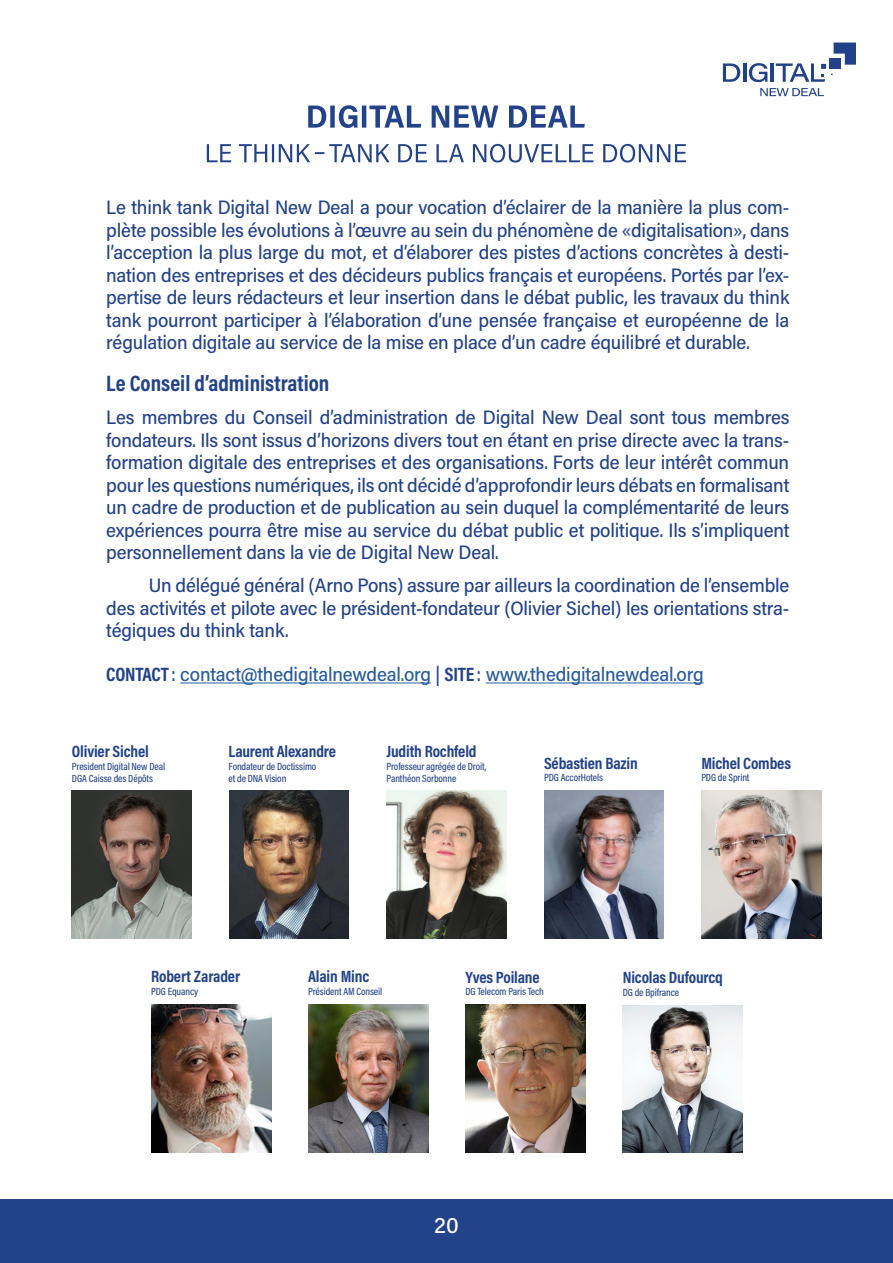
<style>
.page{position:relative;width:893px;height:1263px;background:#fff}
.page>*{position:absolute;margin:0;border:0;box-sizing:border-box;transform-origin:0 0}
.t1{font:700 22.5px "Acumin Pro Cond";color:#224289}
.t2{font:500 22.5px "Acumin Pro";color:#fff}
.t3{font:500 19.5px/22.5px "Acumin Pro Semi Cond";letter-spacing:-.01em;color:#224289;text-align:justify}
.t4{font:500 19.5px "Acumin Pro Semi Cond";letter-spacing:-.01em;color:#275b9b}
.t5{font:700 16.5px "Acumin Pro Cond";letter-spacing:-.01em;color:#224289}
.t6{font:500 10.5px/12.6px "Acumin Pro Cond";letter-spacing:-.01em;color:#224289}
.s1{font-family:"Acumin Pro Cond";font-weight:700;color:#224289}
.s2{color:#224289}
</style>
<div class="page">
<div style="left:0;top:1199px;width:893px;height:64px;background:#224289"></div>
<svg style="left:723px;top:63px;width:17px;height:19px"></svg>
<svg style="left:749px;top:63px;width:18px;height:19px"></svg>
<hr style="left:771px;top:63px;width:3px;height:19px;background:#214289">
<hr style="left:743px;top:63px;width:3px;height:19px;background:#214289">
<svg style="left:760px;top:88px;width:64px;height:8px"></svg>
<svg style="left:776px;top:43px;width:80px;height:39px"></svg>
<img style="left:623px;top:1005px;width:119px;height:148px">
<img style="left:229px;top:791px;width:120px;height:147px">
<img style="left:544px;top:791px;width:120px;height:147px">
<img style="left:465px;top:1004px;width:121px;height:149px">
<img style="left:701px;top:791px;width:120px;height:147px">
<img style="left:72px;top:791px;width:120px;height:147px">
<img style="left:308px;top:1004px;width:121px;height:149px">
<img style="left:387px;top:791px;width:119px;height:147px">
<img style="left:151px;top:1004px;width:121px;height:149px">
<svg style="left:207px;top:144px;width:479px;height:19px"></svg>
<svg style="left:308px;top:105px;width:277px;height:23px"></svg>
<hr style="left:180px;top:682px;width:251px;height:1px;background:#275b9b">
<hr style="left:486px;top:682px;width:218px;height:1px;background:#275b9b">
<p class="t3" style="left:106px;top:195px;width:685px">Le think tank Digital New Deal a pour vocation d’éclairer de la manière la plus com&shy;plète possible les évolutions à l’œuvre au sein du phénomène de «digitalisation», dans l’acception la plus large du mot, et d’élaborer des pistes d’actions concrètes à desti&shy;nation des entreprises et des décideurs publics français et européens. Portés par l’ex&shy;pertise de leurs rédacteurs et leur insertion dans le débat public, les travaux du think tank pourront participer à l’élaboration d’une pensée française et européenne de la régulation digitale au service de la mise en place d’un cadre équilibré et durable.</p>
<p class="t1" style="left:106px;top:369px;width:225px">Le Conseil d’administration</p>
<p class="t3" style="left:106px;top:405px;width:685px">Les membres du Conseil d’administration de Digital New Deal sont tous membres fondateurs. Ils sont issus d’horizons divers tout en étant en prise directe avec la trans&shy;formation digitale des entreprises et des organisations. Forts de leur intérêt commun pour les questions numériques, ils ont décidé d’approfondir leurs débats en formalisant un cadre de production et de publication au sein duquel la complémentarité de leurs expériences pourra être mise au service du débat public et politique. Ils s’impliquent personnellement dans la vie de Digital New Deal.</p>
<p class="t3" style="left:106px;top:573px;width:685px;text-indent:43px">Un délégué général (Arno Pons) assure par ailleurs la coordination de l’ensemble des activités et pilote avec le président-fondateur (Olivier Sichel) les orientations stra&shy;tégiques du think tank.</p>
<p class="t4" style="left:106px;top:661px;width:599px"><span class="s1">CONTACT</span><span class="s2">:</span> contact@thedigitalnewdeal.org <span class="s2">|</span> <span class="s1">SITE</span><span class="s2">:</span> www.thedigitalnewdeal.org</p>
<p class="t5" style="left:72px;top:740px;width:78px">Olivier Sichel</p>
<p class="t6" style="left:72px;top:759px;width:95px">President Digital New Deal<br>DGA Caisse des Dépôts</p>
<p class="t5" style="left:229px;top:740px;width:109px">Laurent Alexandre</p>
<p class="t6" style="left:229px;top:759px;width:89px">Fondateur de Doctissimo et de DNA Vision</p>
<p class="t5" style="left:387px;top:740px;width:92px">Judith Rochfeld</p>
<p class="t6" style="left:387px;top:759px;width:101px">Professeur agrégée de Droit,<br>Panthéon Sorbonne</p>
<p class="t5" style="left:544px;top:752px;width:95px">Sébastien Bazin</p>
<p class="t6" style="left:544px;top:771px;width:61px">PDG AccorHotels</p>
<p class="t5" style="left:701px;top:752px;width:91px">Michel Combes</p>
<p class="t6" style="left:701px;top:771px;width:50px">PDG de Sprint</p>
<p class="t5" style="left:151px;top:965px;width:91px">Robert Zarader</p>
<p class="t6" style="left:151px;top:985px;width:49px">PDG Equancy</p>
<p class="t5" style="left:308px;top:966px;width:63px">Alain Minc</p>
<p class="t6" style="left:308px;top:985px;width:76px">Président AM Conseil</p>
<p class="t5" style="left:465px;top:966px;width:76px">Yves Poilane</p>
<p class="t6" style="left:465px;top:985px;width:80px">DG Telecom Paris Tech</p>
<p class="t5" style="left:623px;top:966px;width:102px">Nicolas Dufourcq</p>
<p class="t6" style="left:623px;top:985px;width:58px">DG de Bpifrance</p>
<p class="t2" style="left:434px;top:1210px;width:26px">20</p>
</div>
